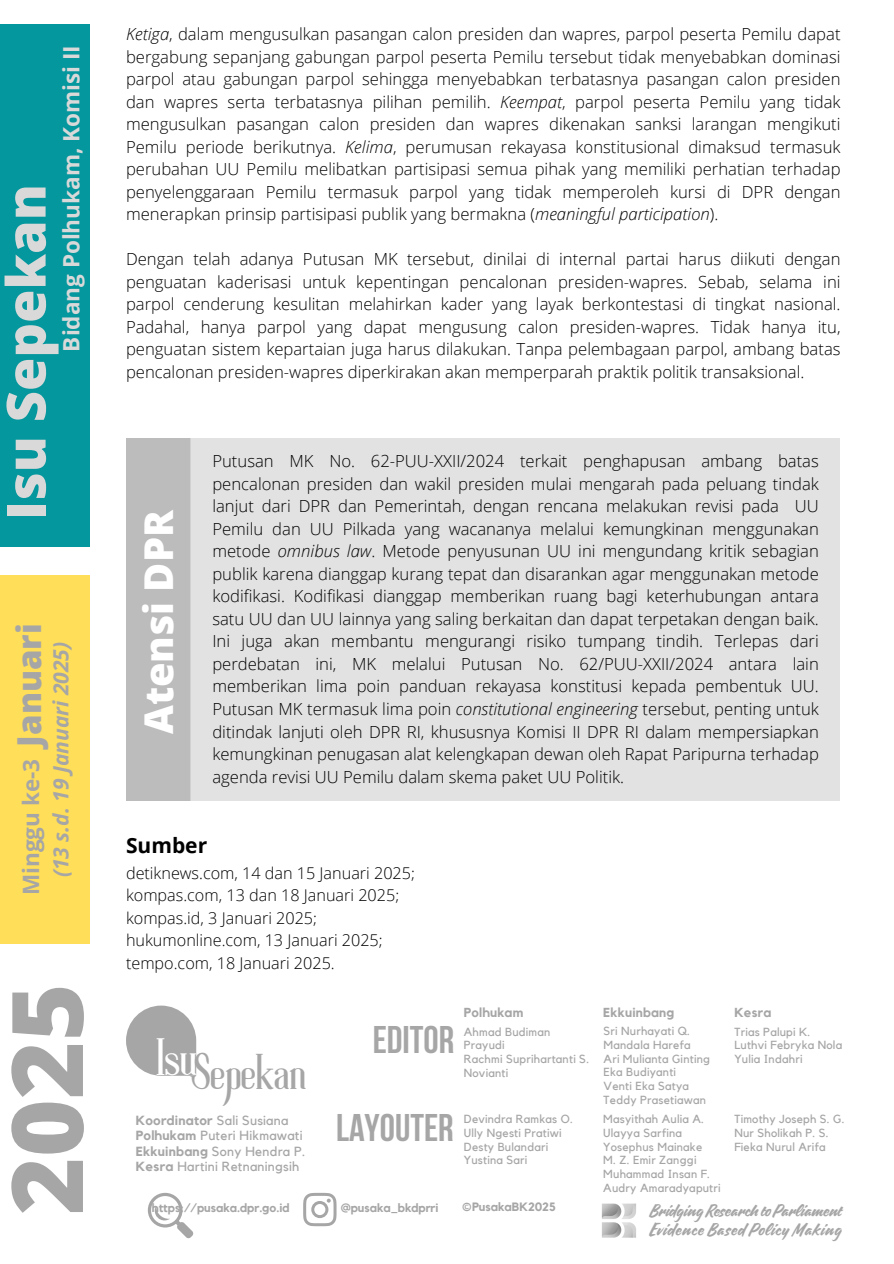
<style>
.page{position:relative;width:894px;height:1264px;background:#fff}
.page>*{position:absolute;margin:0;border:0;box-sizing:border-box;transform-origin:0 0}
.t1{font:800 98.85px "Open Sans";color:#a6a6a6}
.t2{font:800 54px "Open Sans";color:#d9d9d9}
.t3{font:47.55px "Roller Coaster";color:#fff}
.t4{font:45.3px "Roller Coaster";color:#a6a6a6}
.t5{font:800 39.75px "Open Sans";color:#fff}
.t6{font:700 38.4px "Bebas Neue";color:#a6a6a6}
.t7{font:800 33px "Open Sans";color:#a6a6a6}
.t8{font:700 22.5px "Open Sans";color:#d9d9d9}
.t9{font:700 22.5px "Open Sans";color:#a6a6a6}
.t10{font:italic 700 21px "Open Sans";color:#a6a6a6}
.t11{font:700 21px "Open Sans";color:#000}
.t12{font:16.8px "Quotes Script";letter-spacing:.045em;color:#a6a6a6}
.t13{font:300 16.65px/22.5px "Open Sans";color:#000;text-align:justify}
.t14{font:16.65px "Quotes Script";color:#a6a6a6}
.t15{font:300 16.2px "Open Sans";color:#000}
.t16{font:13.2px "Kollektif";letter-spacing:.02em;color:#a6a6a6}
.t17{font:700 13.2px "Kollektif";letter-spacing:.02em;color:#a6a6a6}
.t18{font:700 13.05px "Kollektif";letter-spacing:.02em;color:#a6a6a6}
.t19{font:700 12px "Kollektif";color:#a6a6a6}
.t20{font:11.7px "Kollektif";letter-spacing:.02em;color:#a6a6a6}
.s1{font-style:italic}
.s2{font-weight:400}
.s3{font-weight:700}
</style>
<div class="page">
<div style="left:126px;top:438px;width:65px;height:362px;background:#bcbcbc"></div>
<div style="left:191px;top:438px;width:648px;height:362px;background:#e2e2e2"></div>
<div style="left:0;top:25px;width:89px;height:522px;background:#04979d"></div>
<div style="left:0;top:575px;width:89px;height:368px;background:#ffde59"></div>
<svg style="left:126px;top:1005px;width:70px;height:70px"></svg>
<svg style="left:303px;top:1192px;width:33px;height:34px"></svg>
<svg style="left:148px;top:1192px;width:45px;height:46px"></svg>
<img style="left:601px;top:1203px;width:35px;height:35px">
<p class="t8" style="left:55px;top:351px;width:308px;rotate:-90deg">Bidang Polhukam, Komisi II</p>
<p class="t2" style="left:-12px;top:520px;width:337px;rotate:-90deg">Isu Sepekan</p>
<p class="t7" style="left:6px;top:746px;width:125px;rotate:-90deg">Januari</p>
<p class="t9" style="left:15px;top:895px;width:138px;rotate:-90deg">Minggu ke-3</p>
<p class="t10" style="left:46px;top:877px;width:238px;rotate:-90deg">(13 s.d. 19 Januari 2025)</p>
<p class="t1" style="left:-23px;top:1214px;width:233px;rotate:-90deg">2025</p>
<p class="t13" style="left:126px;top:22px;width:715px"><span class="s1">Ketiga</span>, dalam mengusulkan pasangan calon presiden dan wapres, parpol peserta Pemilu dapat bergabung sepanjang gabungan parpol peserta Pemilu tersebut tidak menyebabkan dominasi parpol atau gabungan parpol sehingga menyebabkan terbatasnya pasangan calon presiden dan wapres serta terbatasnya pilihan pemilih. <span class="s1">Keempat</span>, parpol peserta Pemilu yang tidak mengusulkan pasangan calon presiden dan wapres dikenakan sanksi larangan mengikuti Pemilu periode berikutnya. <span class="s1">Kelima</span>, perumusan rekayasa konstitusional dimaksud termasuk perubahan UU Pemilu melibatkan partisipasi semua pihak yang memiliki perhatian terhadap penyelenggaraan Pemilu termasuk parpol yang tidak memperoleh kursi di DPR dengan menerapkan prinsip partisipasi publik yang bermakna (<span class="s1">meaningful participation</span>).</p>
<p class="t13" style="left:126px;top:247px;width:715px">Dengan telah adanya Putusan MK tersebut, dinilai di internal partai harus diikuti dengan penguatan kaderisasi untuk kepentingan pencalonan presiden-wapres. Sebab, selama ini parpol cenderung kesulitan melahirkan kader yang layak berkontestasi di tingkat nasional.<br>Padahal, hanya parpol yang dapat mengusung calon presiden-wapres. Tidak hanya itu, penguatan sistem kepartaian juga harus dilakukan. Tanpa pelembagaan parpol, ambang batas pencalonan presiden-wapres diperkirakan akan memperparah praktik politik transaksional.</p>
<p class="t5" style="left:131px;top:734px;width:226px;rotate:-90deg">Atensi DPR</p>
<p class="t13" style="left:212px;top:449px;width:608px">Putusan MK No. 62-PUU-XXII/2024 terkait penghapusan ambang batas pencalonan presiden dan wakil presiden mulai mengarah pada peluang tindak lanjut dari DPR dan Pemerintah, dengan rencana melakukan revisi pada UU Pemilu dan UU Pilkada yang wacananya melalui kemungkinan menggunakan metode <span class="s1">omnibus law</span>. Metode penyusunan UU ini mengundang kritik sebagian publik karena dianggap kurang tepat dan disarankan agar menggunakan metode kodifikasi. Kodifikasi dianggap memberikan ruang bagi keterhubungan antara satu UU dan UU lainnya yang saling berkaitan dan dapat terpetakan dengan baik.<br>Ini juga akan membantu mengurangi risiko tumpang tindih. Terlepas dari perdebatan ini, MK melalui Putusan No. 62/PUU-XXII/2024 antara lain memberikan lima poin panduan rekayasa konstitusi kepada pembentuk UU.<br>Putusan MK termasuk lima poin <span class="s1">constitutional engineering</span> tersebut, penting untuk ditindak lanjuti oleh DPR RI, khususnya Komisi II DPR RI dalam mempersiapkan kemungkinan penugasan alat kelengkapan dewan oleh Rapat Paripurna terhadap agenda revisi UU Pemilu dalam skema paket UU Politik.</p>
<p class="t11" style="left:126px;top:830px;width:83px">Sumber</p>
<p class="t15" style="left:126px;top:861px;width:290px">detiknews.com, 14 dan 15 Januari 2025;</p>
<p class="t15" style="left:126px;top:884px;width:274px">kompas.com, 13 dan 18 Januari 2025;</p>
<p class="t15" style="left:126px;top:906px;width:192px">kompas.id, 3 Januari 2025;</p>
<p class="t15" style="left:126px;top:929px;width:258px">hukumonline.com, 13 Januari 2025;</p>
<p class="t15" style="left:126px;top:951px;width:210px">tempo.com, 18 Januari 2025.</p>
<h2 class="t3" style="left:157px;top:1039px;width:43px">Isu</h2>
<p class="t4" style="left:191px;top:1054px;width:117px">Sepekan</p>
<p class="t6" style="left:372px;top:1024px;width:83px">EDITOR</p>
<p class="t18" style="left:463px;top:1006px;width:61px">Polhukam</p>
<h1 class="t20" style="left:463px;top:1026px;width:88px">Ahmad Budiman</h1>
<p class="t20" style="left:463px;top:1039px;width:42px">Prayudi</p>
<p class="t20" style="left:463px;top:1053px;width:127px">Rachmi Suprihartanti S.</p>
<h5 class="t20" style="left:463px;top:1067px;width:46px">Novianti</h5>
<p class="t17" style="left:136px;top:1113px;width:154px">Koordinator <span class="s2">Sali Susiana</span></p>
<p class="t16" style="left:136px;top:1129px;width:168px"><span class="s3">Polhukam</span> Puteri Hikmawati</p>
<p class="t16" style="left:136px;top:1144px;width:171px"><span class="s3">Ekkuinbang</span> Sony Hendra P.</p>
<p class="t16" style="left:136px;top:1160px;width:165px"><span class="s3">Kesra</span> Hartini Retnaningsih</p>
<h6 class="t19" style="left:152px;top:1202px;width:139px">https://pusaka.dpr.go.id</h6>
<p class="t6" style="left:336px;top:1112px;width:119px">LAYOUTER</p>
<p class="t20" style="left:463px;top:1113px;width:110px">Devindra Ramkas O.</p>
<p class="t20" style="left:463px;top:1127px;width:99px">Ully Ngesti Pratiwi</p>
<p class="t20" style="left:463px;top:1141px;width:86px">Desty Bulandari</p>
<p class="t20" style="left:463px;top:1154px;width:65px">Yustina Sari</p>
<p class="t19" style="left:340px;top:1202px;width:99px">@pusaka_bkdprri</p>
<p class="t19" style="left:461px;top:1201px;width:95px">©PusakaBK2025</p>
<p class="t18" style="left:603px;top:1006px;width:72px">Ekkuinbang</p>
<p class="t20" style="left:603px;top:1025px;width:88px">Sri Nurhayati Q.</p>
<p class="t20" style="left:603px;top:1039px;width:88px">Mandala Harefa</p>
<p class="t20" style="left:603px;top:1053px;width:108px">Ari Mulianta Ginting</p>
<p class="t20" style="left:603px;top:1066px;width:74px">Eka Budiyanti</p>
<p class="t20" style="left:603px;top:1080px;width:87px">Venti Eka Satya</p>
<h5 class="t20" style="left:603px;top:1094px;width:104px">Teddy Prasetiawan</h5>
<p class="t20" style="left:603px;top:1113px;width:102px">Masyithah Aulia A.</p>
<h3 class="t20" style="left:603px;top:1127px;width:80px">Ulayya Sarfina</h3>
<h3 class="t20" style="left:603px;top:1141px;width:100px">Yosephus Mainake</h3>
<p class="t20" style="left:603px;top:1154px;width:95px">M. Z. Emir Zanggi</p>
<p class="t20" style="left:603px;top:1168px;width:108px">Muhammad Insan F.</p>
<p class="t20" style="left:603px;top:1182px;width:119px">Audry Amaradyaputri</p>
<p class="t18" style="left:734px;top:1006px;width:39px">Kesra</p>
<p class="t20" style="left:734px;top:1026px;width:77px">Trias Palupi K.</p>
<p class="t20" style="left:734px;top:1039px;width:109px">Luthvi Febryka Nola</p>
<p class="t20" style="left:734px;top:1053px;width:70px">Yulia Indahri</p>
<h4 class="t20" style="left:734px;top:1113px;width:112px">Timothy Joseph S. G.</h4>
<p class="t20" style="left:734px;top:1127px;width:96px">Nur Sholikah P. S.</p>
<p class="t20" style="left:734px;top:1141px;width:93px">Fieka Nurul Arifa</p>
<p class="t14" style="left:649px;top:1198px;width:193px">Bridging Research to Parliament</p>
<p class="t12" style="left:649px;top:1217px;width:194px">Evidence Based Policy Making</p>
</div>
